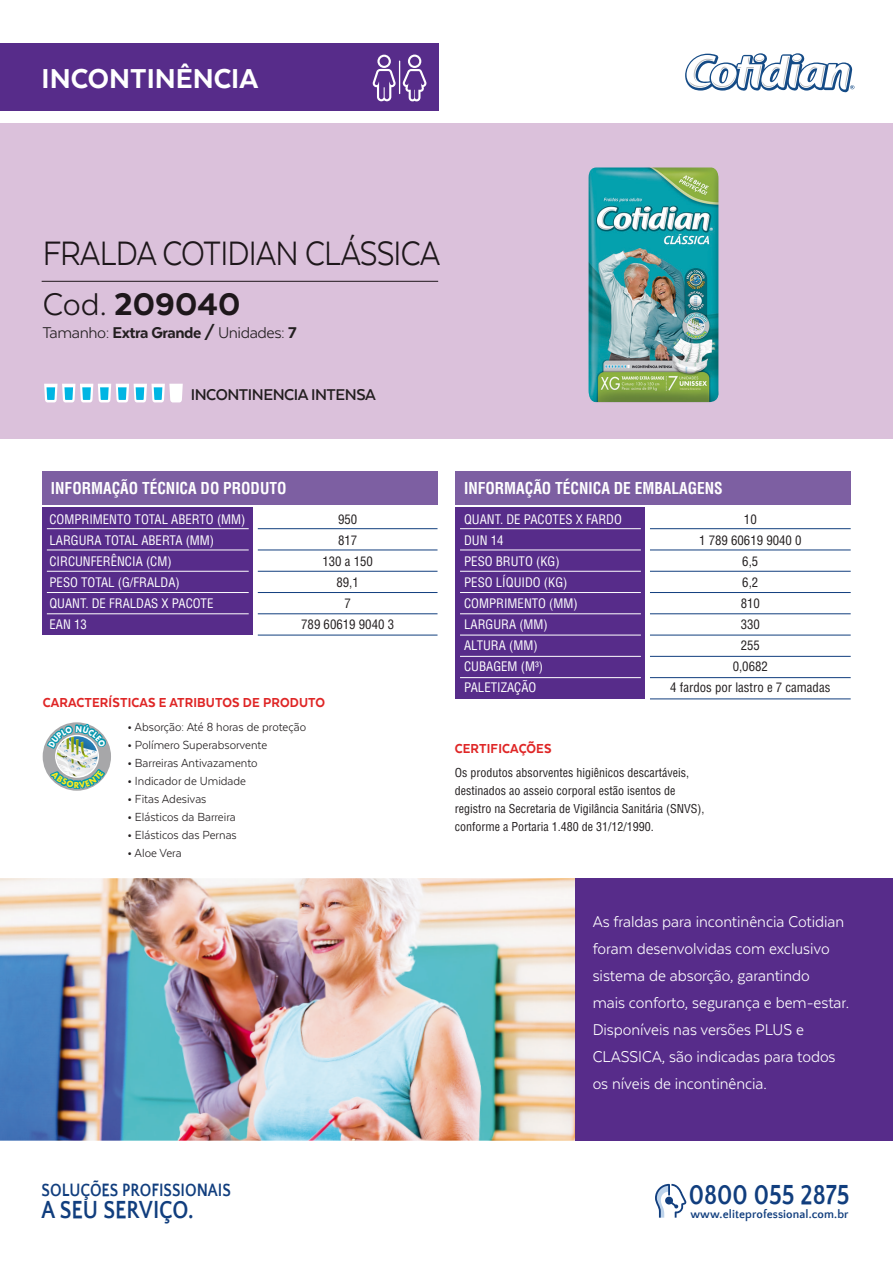
<style>
.page{position:relative;width:893px;height:1263px;background:#fff}
.page>*{position:absolute;margin:0;border:0;box-sizing:border-box;transform-origin:0 0}
.t1{font:39px "Texta";letter-spacing:-.025em;color:#231f20;scale:.9 1}
.t2{font:800 36px "Texta";color:#231f20}
.t3{font:800 31.5px "Texta";color:#fff}
.t4{font:700 28.35px "Quattrocento Sans";color:#113e7e;scale:.85 1}
.t5{font:700 25.5px "Quattrocento Sans";color:#113e7e;scale:.85 1}
.t6{font:700 18.45px "Quattrocento Sans";color:#113e7e;scale:.85 1}
.t7{font:18px/27px "Texta";letter-spacing:-.005em;color:#fff;scale:.96 1}
.t8{font:18px "Texta";letter-spacing:-.025em;color:#231f20}
.t9{font:700 18px "Texta";letter-spacing:-.025em;color:#231f20}
.t10{font:700 condensed 16.05px "Helvetica LT Std";color:#fff;scale:.96 1}
.t11{font:800 15px "Texta";letter-spacing:.01em;color:#df2626;scale:.95 1}
.t12{font:13.5px "Texta";color:#231f20;scale:.95 1}
.t13{font:condensed 12.75px/21px "Helvetica LT Std";color:#fff}
.t14{font:condensed 12.75px/21px "Helvetica LT Std";color:#231f20;text-align:center}
.t15{font:condensed 12px/18px "Helvetica LT Std";color:#231f20}
.t16{font:700 11.85px "Quattrocento Sans";letter-spacing:.01em;color:#113e7e}
.s1{font-weight:400}
.s2{font-weight:800}
.s3{font-weight:800;font-size:15px}
</style>
<div class="page">
<div style="left:0;top:123px;width:893px;height:316px;background:#dbc1db"></div>
<div style="left:0;top:43px;width:438px;height:68px;background:#572c8a"></div>
<hr style="left:42px;top:281px;width:396px;height:1px;background:#231f20">
<svg style="left:372px;top:69px;width:24px;height:32px"></svg>
<div style="left:377px;top:55px;width:14px;height:13px;border:2px solid #fff;border-radius:50%"></div>
<div style="left:408px;top:55px;width:13px;height:13px;border:2px solid #fff;border-radius:50%"></div>
<svg style="left:402px;top:69px;width:25px;height:32px"></svg>
<hr style="left:399px;top:61px;width:1px;height:33px;background:#fff">
<svg style="left:44px;top:384px;width:139px;height:18px"></svg>
<img style="left:0;top:878px;width:576px;height:263px">
<div style="left:576px;top:878px;width:317px;height:263px;background:#572c8a"></div>
<svg style="left:685px;top:53px;width:169px;height:39px"></svg>
<svg style="left:655px;top:1184px;width:31px;height:34px"></svg>
<hr style="left:650px;top:528px;width:201px;height:1px;background:#113e7e">
<hr style="left:650px;top:550px;width:201px;height:1px;background:#113e7e">
<hr style="left:650px;top:571px;width:201px;height:1px;background:#113e7e">
<hr style="left:650px;top:592px;width:201px;height:1px;background:#113e7e">
<hr style="left:650px;top:635px;width:201px;height:1px;background:#113e7e">
<hr style="left:650px;top:613px;width:201px;height:1px;background:#113e7e">
<hr style="left:650px;top:656px;width:201px;height:1px;background:#113e7e">
<hr style="left:650px;top:677px;width:201px;height:1px;background:#113e7e">
<hr style="left:650px;top:699px;width:201px;height:1px;background:#113e7e">
<div style="left:455px;top:507px;width:190px;height:192px;background:#572c8a"></div>
<div style="left:455px;top:471px;width:396px;height:33px;background:#7d5fa2"></div>
<hr style="left:460px;top:528px;width:181px;height:1px;background:#fff">
<hr style="left:460px;top:550px;width:181px;height:1px;background:#fff">
<hr style="left:460px;top:571px;width:181px;height:1px;background:#fff">
<hr style="left:460px;top:592px;width:181px;height:1px;background:#fff">
<hr style="left:460px;top:613px;width:181px;height:1px;background:#fff">
<hr style="left:460px;top:677px;width:181px;height:1px;background:#fff">
<hr style="left:460px;top:656px;width:181px;height:1px;background:#fff">
<hr style="left:460px;top:635px;width:181px;height:1px;background:#fff">
<hr style="left:258px;top:528px;width:179px;height:1px;background:#113e7e">
<hr style="left:258px;top:550px;width:179px;height:1px;background:#113e7e">
<hr style="left:258px;top:571px;width:179px;height:1px;background:#113e7e">
<hr style="left:258px;top:592px;width:179px;height:1px;background:#113e7e">
<hr style="left:258px;top:613px;width:179px;height:1px;background:#113e7e">
<hr style="left:258px;top:635px;width:179px;height:1px;background:#113e7e">
<div style="left:42px;top:507px;width:211px;height:128px;background:#572c8a"></div>
<div style="left:42px;top:471px;width:395px;height:33px;background:#7d5fa2"></div>
<hr style="left:47px;top:528px;width:202px;height:1px;background:#fff">
<hr style="left:47px;top:550px;width:202px;height:1px;background:#fff">
<hr style="left:47px;top:571px;width:202px;height:1px;background:#fff">
<hr style="left:47px;top:592px;width:202px;height:1px;background:#fff">
<hr style="left:47px;top:613px;width:202px;height:1px;background:#fff">
<img style="left:588px;top:167px;width:131px;height:236px">
<svg style="left:45px;top:722px;width:63px;height:69px"></svg>
<h3 class="t3" style="left:42px;top:62px;width:218px">INCONTINÊNCIA</h3>
<h1 class="t1" style="left:43px;top:234px;width:443px">FRALDA COTIDIAN CLÁSSICA</h1>
<h2 class="t2" style="left:43px;top:285px;width:199px"><span class="s1">Cod.</span> 209040</h2>
<h3 class="t8" style="left:43px;top:323px;width:255px">Tamanho: <span class="s2">Extra Grande /</span> Unidades: <span class="s2">7</span></h3>
<h3 class="t9" style="left:191px;top:385px;width:187px">INCONTINENCIA INTENSA</h3>
<p class="t10" style="left:51px;top:478px;width:247px">INFORMAÇÃO TÉCNICA DO PRODUTO</p>
<p class="t13" style="left:49px;top:509px;width:198px">COMPRIMENTO TOTAL ABERTO (MM)<br>LARGURA TOTAL ABERTA (MM)<br>CIRCUNFERÊNCIA (CM)<br>PESO TOTAL (G/FRALDA)<br>QUANT. DE FRALDAS X PACOTE<br>EAN 13</p>
<p class="t14" style="left:301px;top:509px;width:94px">950<br>817<br>130 a 150<br>89,1<br>7<br>789 60619 9040 3</p>
<p class="t11" style="left:43px;top:694px;width:299px">CARACTERÍSTICAS E ATRIBUTOS DE PRODUTO</p>
<p class="t12" style="left:127px;top:719px;width:190px"><span class="s3">•</span> Absorção: Até 8 horas de proteção</p>
<p class="t12" style="left:127px;top:737px;width:149px"><span class="s3">•</span> Polímero Superabsorvente</p>
<p class="t12" style="left:127px;top:755px;width:139px"><span class="s3">•</span> Barreiras Antivazamento</p>
<p class="t12" style="left:127px;top:773px;width:127px"><span class="s3">•</span> Indicador de Umidade</p>
<p class="t12" style="left:127px;top:791px;width:85px"><span class="s3">•</span> Fitas Adesivas</p>
<p class="t12" style="left:127px;top:809px;width:116px"><span class="s3">•</span> Elásticos da Barreira</p>
<p class="t12" style="left:127px;top:827px;width:117px"><span class="s3">•</span> Elásticos das Pernas</p>
<p class="t12" style="left:127px;top:845px;width:59px"><span class="s3">•</span> Aloe Vera</p>
<p class="t10" style="left:464px;top:478px;width:271px">INFORMAÇÃO TÉCNICA DE EMBALAGENS</p>
<p class="t13" style="left:464px;top:509px;width:159px">QUANT. DE PACOTES X FARDO<br>DUN 14<br>PESO BRUTO (KG)<br>PESO LÍQUIDO (KG)<br>COMPRIMENTO (MM)<br>LARGURA (MM)<br>ALTURA (MM)<br>CUBAGEM (M³)<br>PALETIZAÇÃO</p>
<p class="t14" style="left:670px;top:509px;width:162px">10<br>1 789 60619 9040 0<br>6,5<br>6,2<br>810<br>330<br>255<br>0,0682<br>4 fardos por lastro e 7 camadas</p>
<p class="t11" style="left:455px;top:740px;width:103px">CERTIFICAÇÕES</p>
<p class="t15" style="left:455px;top:763px;width:251px">Os produtos absorventes higiênicos descartáveis, destinados ao asseio corporal estão isentos de registro na Secretaria de Vigilância Sanitária (SNVS), conforme a Portaria 1.480 de 31/12/1990.</p>
<p class="t7" style="left:593px;top:908px;width:269px">As fraldas para incontinência Cotidian foram desenvolvidas com exclusivo sistema de absorção, garantindo<br>mais conforto, segurança e bem-estar.<br>Disponíveis nas versões PLUS e CLASSICA, são indicadas para todos os níveis de incontinência.</p>
<h3 class="t6" style="left:42px;top:1181px;width:224px">SOLUÇÕES PROFISSIONAIS</h3>
<h3 class="t5" style="left:42px;top:1196px;width:180px">A SEU SERVIÇO.</h3>
<h3 class="t4" style="left:689px;top:1180px;width:191px">0800 055 2875</h3>
<p class="t16" style="left:690px;top:1208px;width:160px">www.eliteprofessional.com.br</p>
</div>
